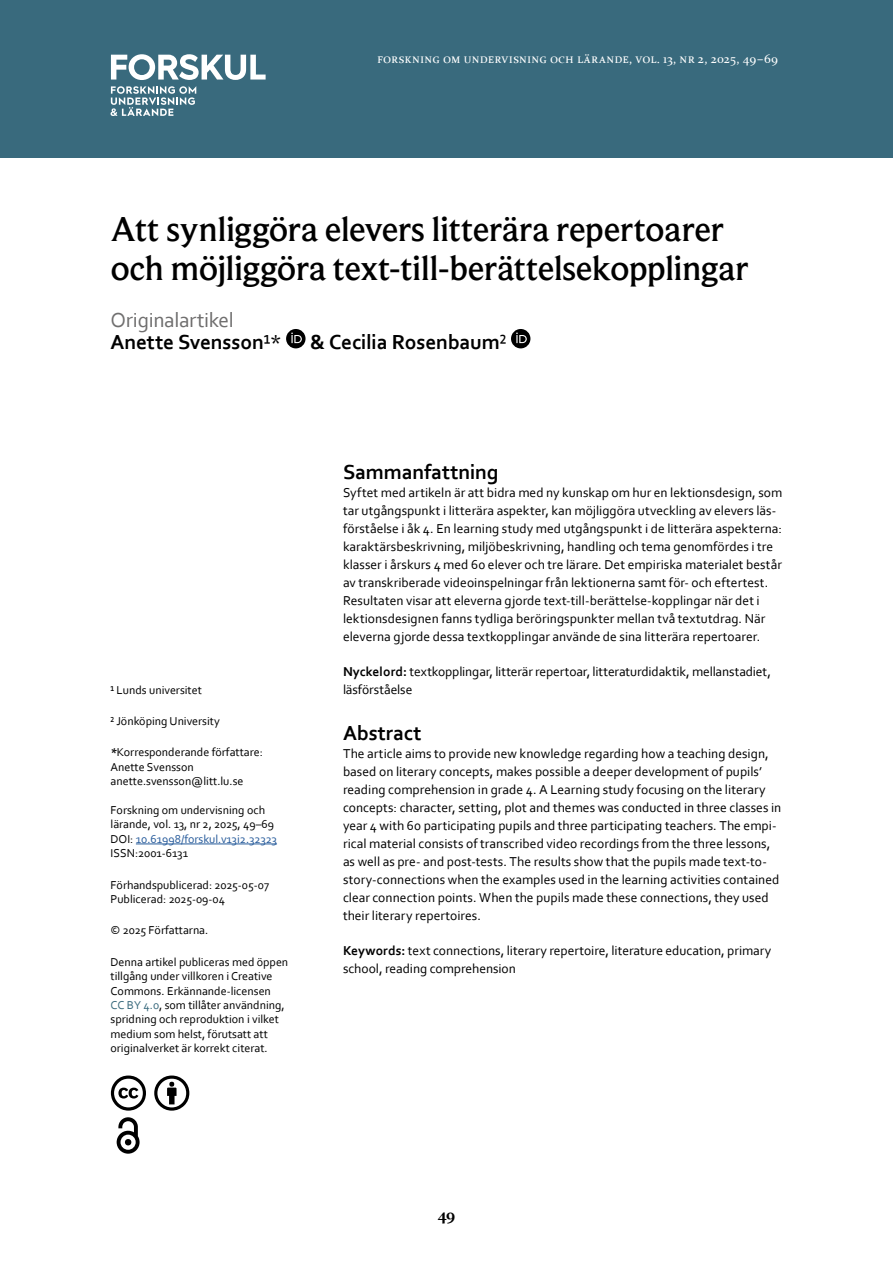
<style>
.page{position:relative;width:893px;height:1263px;background:#fff}
.page>*{position:absolute;margin:0;border:0;box-sizing:border-box;transform-origin:0 0}
.Rubrik_2{font:500 36px/39px "Beaufort Pro";letter-spacing:-.01em;color:#000}
.Affilering_fotnot{font:21.3px/21.8px "Corbel";letter-spacing:-.015em;color:#706f6f}
.Mellis_1{font:700 21.3px "Corbel";letter-spacing:-.005em;color:#000}
.Affilering_fotnot-2{font:700 21.3px "Corbel";letter-spacing:-.01em;color:#000}
.t1{font:700 16.5px "Constantia";color:#000}
.Sammanfattning_-_mindre_grad{font:13.5px/18px "Corbel";letter-spacing:.005em;color:#000}
.Allmänt_styckeformat{font:12.75px "Constantia";letter-spacing:.075em;color:#fff}
.Notis_-_Artikelsida{font:12px/14.4px "Corbel";color:#000}
.Notis_-_Artikelsida-2{font:12px "Corbel";color:#275b9b}
.s1{font-weight:700;color:#000}
.s2{color:#000}
.s3{font-weight:400}
.s4{font-weight:700;font-style:italic}
.s5{color:#396a7d}
.s6{font-weight:700}
</style>
<div class="page">
<div style="left:0;top:0;width:893px;height:158px;background:#396a7d"></div>
<svg style="left:111px;top:54px;width:155px;height:26px"></svg>
<svg style="left:111px;top:86px;width:85px;height:30px"></svg>
<svg style="left:110px;top:1075px;width:80px;height:79px"></svg>
<hr style="left:136px;top:843px;width:141px;height:1px;background:#275b9b">
<svg style="left:286px;top:329px;width:20px;height:19px"></svg>
<svg style="left:511px;top:329px;width:19px;height:19px"></svg>
<p class="Allmänt_styckeformat" style="left:377px;top:50px;width:402px">forskning om undervisning och lärande, vol. 13, nr 2, 2025, 49–69</p>
<p class="Rubrik_2" style="left:110px;top:209px;width:640px">Att synliggöra elevers litterära repertoarer och möjliggöra text-till-berättelsekopplingar</p>
<p class="Affilering_fotnot" style="left:110px;top:309px;width:173px">Originalartikel<br><span class="s1">Anette Svensson</span><span class="s2">¹*</span></p>
<p class="Affilering_fotnot-2" style="left:310px;top:329px;width:198px">&amp; Cecilia Rosenbaum<span class="s3">²</span></p>
<p class="Notis_-_Artikelsida" style="left:111px;top:682px;width:93px">¹ Lunds universitet</p>
<p class="Notis_-_Artikelsida" style="left:111px;top:713px;width:111px">² Jönköping University</p>
<p class="Notis_-_Artikelsida" style="left:111px;top:745px;width:154px"><span class="s4">*</span>Korresponderande författare:<br>Anette Svensson</p>
<p class="Notis_-_Artikelsida" style="left:111px;top:774px;width:134px">anette.svensson@litt.lu.se</p>
<p class="Notis_-_Artikelsida" style="left:111px;top:802px;width:165px">Forskning om undervisning och lärande, vol. 13, nr 2, 2025, 49–69</p>
<p class="Notis_-_Artikelsida-2" style="left:111px;top:831px;width:168px"><span class="s2">DOI:</span> 10.61998/forskul.v13i2.32323</p>
<p class="Notis_-_Artikelsida" style="left:111px;top:846px;width:79px">ISSN:2001-6131</p>
<p class="Notis_-_Artikelsida" style="left:111px;top:877px;width:160px">Förhandspublicerad: 2025-05-07<br>Publicerad: 2025-09-04</p>
<p class="Notis_-_Artikelsida" style="left:111px;top:923px;width:99px">© 2025 Författarna.</p>
<p class="Notis_-_Artikelsida" style="left:111px;top:954px;width:179px">Denna artikel publiceras med öppen tillgång under villkoren i Creative Commons. Erkännande-licensen<br><span class="s5">CC BY 4.0</span>, som tillåter användning, spridning och reproduktion i vilket medium som helst, förutsatt att originalverket är korrekt citerat.</p>
<p class="Mellis_1" style="left:343px;top:459px;width:157px">Sammanfattning</p>
<p class="Sammanfattning_-_mindre_grad" style="left:343px;top:483px;width:441px">Syftet med artikeln är att bidra med ny kunskap om hur en lektionsdesign, som tar utgångspunkt i litterära aspekter, kan möjliggöra utveckling av elevers läs&shy;förståelse i åk 4. En learning study med utgångspunkt i de litterära aspekterna: karaktärsbeskrivning, miljöbeskrivning, handling och tema genomfördes i tre klasser i årskurs 4 med 60 elever och tre lärare. Det empiriska materialet består av transkriberade videoinspelningar från lektionerna samt för- och eftertest.<br>Resultaten visar att eleverna gjorde text-till-berättelse-kopplingar när det i lektionsdesignen fanns tydliga beröringspunkter mellan två textutdrag. När eleverna gjorde dessa textkopplingar använde de sina litterära repertoarer.</p>
<p class="Sammanfattning_-_mindre_grad" style="left:343px;top:662px;width:429px"><span class="s6">Nyckelord:</span> textkopplingar, litterär repertoar, litteraturdidaktik, mellanstadiet, läsförståelse</p>
<p class="Mellis_1" style="left:343px;top:720px;width:80px">Abstract</p>
<p class="Sammanfattning_-_mindre_grad" style="left:343px;top:744px;width:440px">The article aims to provide new knowledge regarding how a teaching design, based on literary concepts, makes possible a deeper development of pupils’ reading comprehension in grade 4. A Learning study focusing on the literary concepts: character, setting, plot and themes was conducted in three classes in year 4 with 60 participating pupils and three participating teachers. The empi&shy;rical material consists of transcribed video recordings from the three lessons, as well as pre- and post-tests. The results show that the pupils made text-to&shy;story-connections when the examples used in the learning activities contained clear connection points. When the pupils made these connections, they used their literary repertoires.</p>
<p class="Sammanfattning_-_mindre_grad" style="left:343px;top:941px;width:430px"><span class="s6">Keywords:</span> text connections, literary repertoire, literature education, primary school, reading comprehension</p>
<p class="t1" style="left:438px;top:1203px;width:19px">49</p>
</div>
